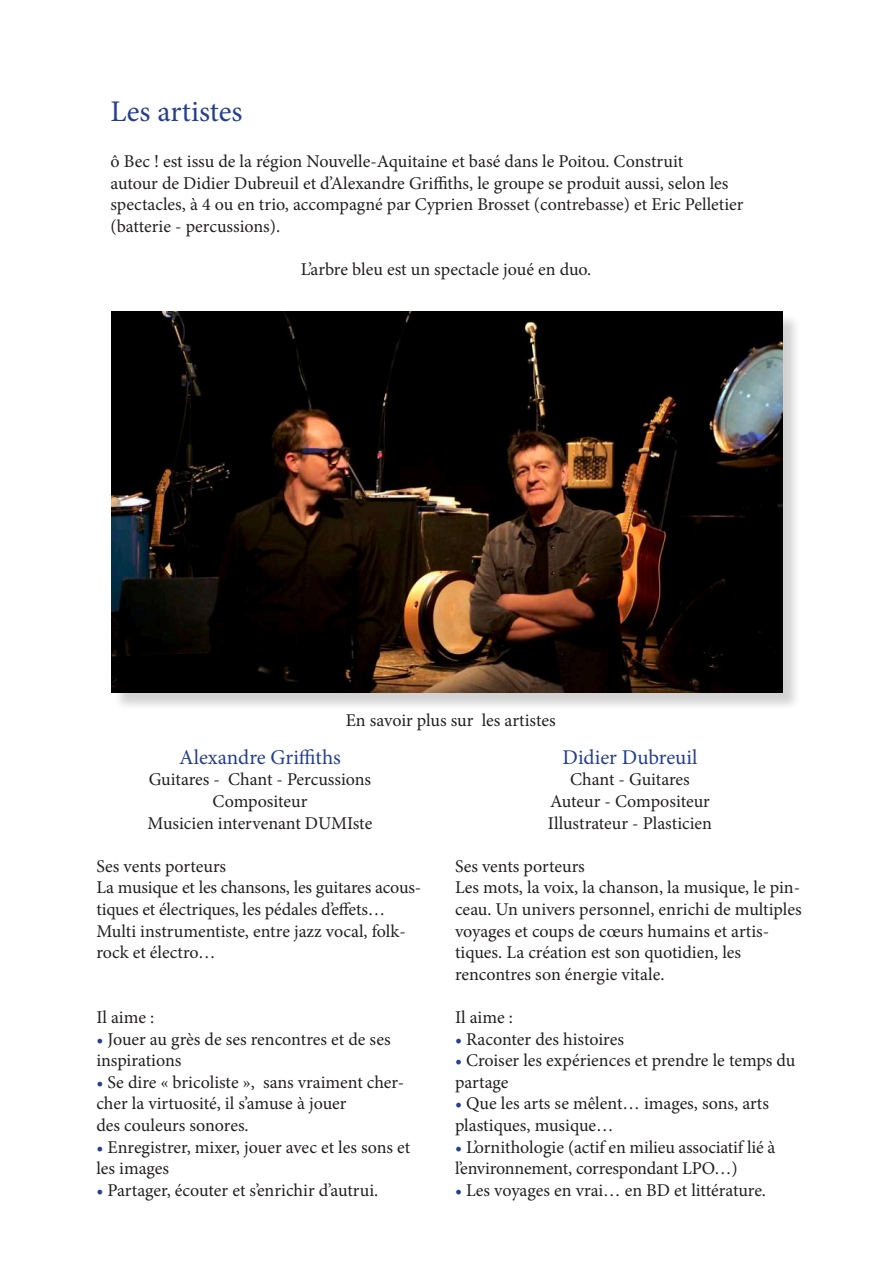
<style>
.page{position:relative;width:893px;height:1263px;background:#fff}
.page>*{position:absolute;margin:0;border:0;box-sizing:border-box;transform-origin:0 0}
.t1{font:30px "Minion Pro";color:#253f8e}
.t2{font:21px "Minion Pro";color:#253f8e}
.t3{font:18px/21.6px "Minion Pro";color:#231f20}
.s1{color:#253f8e}
</style>
<div class="page">
<div style="left:113px;top:313px;width:688px;height:398px;background:#231f20;opacity:.2"></div>
<img style="left:111px;top:311px;width:671px;height:381px">
<h1 class="t1" style="left:110px;top:92px;width:134px">Les artistes</h1>
<p class="t3" style="left:110px;top:151px;width:635px">ô Bec ! est issu de la région Nouvelle-Aquitaine et basé dans le Poitou. Construit<br>autour de Didier Dubreuil et d’Alexandre Griffiths, le groupe se produit aussi, selon les spectacles, à 4 ou en trio, accompagné par Cyprien Brosset (contrebasse) et Eric Pelletier (batterie - percussions).</p>
<p class="t3" style="left:301px;top:259px;width:292px">L’arbre bleu est un spectacle joué en duo.</p>
<p class="t3" style="left:346px;top:710px;width:211px">En savoir plus sur les artistes</p>
<p class="t2" style="left:179px;top:743px;width:163px">Alexandre Griffiths</p>
<p class="t3" style="left:148px;top:769px;width:226px;text-align:center">Guitares - Chant - Percussions<br>Compositeur<br>Musicien intervenant DUMIste</p>
<p class="t3" style="left:96px;top:855px;width:326px">Ses vents porteurs<br>La musique et les chansons, les guitares acous&shy;tiques et électriques, les pédales d’effets… Multi instrumentiste, entre jazz vocal, folk&shy;rock et électro…</p>
<p class="t3" style="left:96px;top:1006px;width:59px">Il aime :</p>
<p class="t3" style="left:96px;top:1028px;width:296px"><span class="s1">•</span> Jouer au grès de ses rencontres et de ses inspirations</p>
<p class="t3" style="left:96px;top:1071px;width:309px"><span class="s1">•</span> Se dire « bricoliste », sans vraiment cher&shy;cher la virtuosité, il s’amuse à jouer<br>des couleurs sonores.</p>
<p class="t3" style="left:96px;top:1136px;width:316px"><span class="s1">•</span> Enregistrer, mixer, jouer avec et les sons et les images</p>
<p class="t3" style="left:96px;top:1179px;width:283px"><span class="s1">•</span> Partager, écouter et s’enrichir d’autrui.</p>
<p class="t2" style="left:563px;top:743px;width:136px">Didier Dubreuil</p>
<p class="t3" style="left:548px;top:769px;width:166px;text-align:center">Chant - Guitares<br>Auteur - Compositeur<br>Illustrateur - Plasticien</p>
<p class="t3" style="left:455px;top:855px;width:348px">Ses vents porteurs<br>Les mots, la voix, la chanson, la musique, le pin&shy;ceau. Un univers personnel, enrichi de multiples voyages et coups de cœurs humains et artis&shy;tiques. La création est son quotidien, les rencontres son énergie vitale.</p>
<p class="t3" style="left:455px;top:1006px;width:59px">Il aime :</p>
<p class="t3" style="left:455px;top:1028px;width:171px"><span class="s1">•</span> Raconter des histoires</p>
<p class="t3" style="left:455px;top:1050px;width:342px"><span class="s1">•</span> Croiser les expériences et prendre le temps du partage</p>
<p class="t3" style="left:455px;top:1093px;width:316px"><span class="s1">•</span> Que les arts se mêlent… images, sons, arts plastiques, musique…</p>
<p class="t3" style="left:455px;top:1136px;width:322px"><span class="s1">•</span> L’ornithologie (actif en milieu associatif lié à l’environnement, correspondant LPO…)</p>
<p class="t3" style="left:455px;top:1179px;width:313px"><span class="s1">•</span> Les voyages en vrai… en BD et littérature.</p>
</div>
